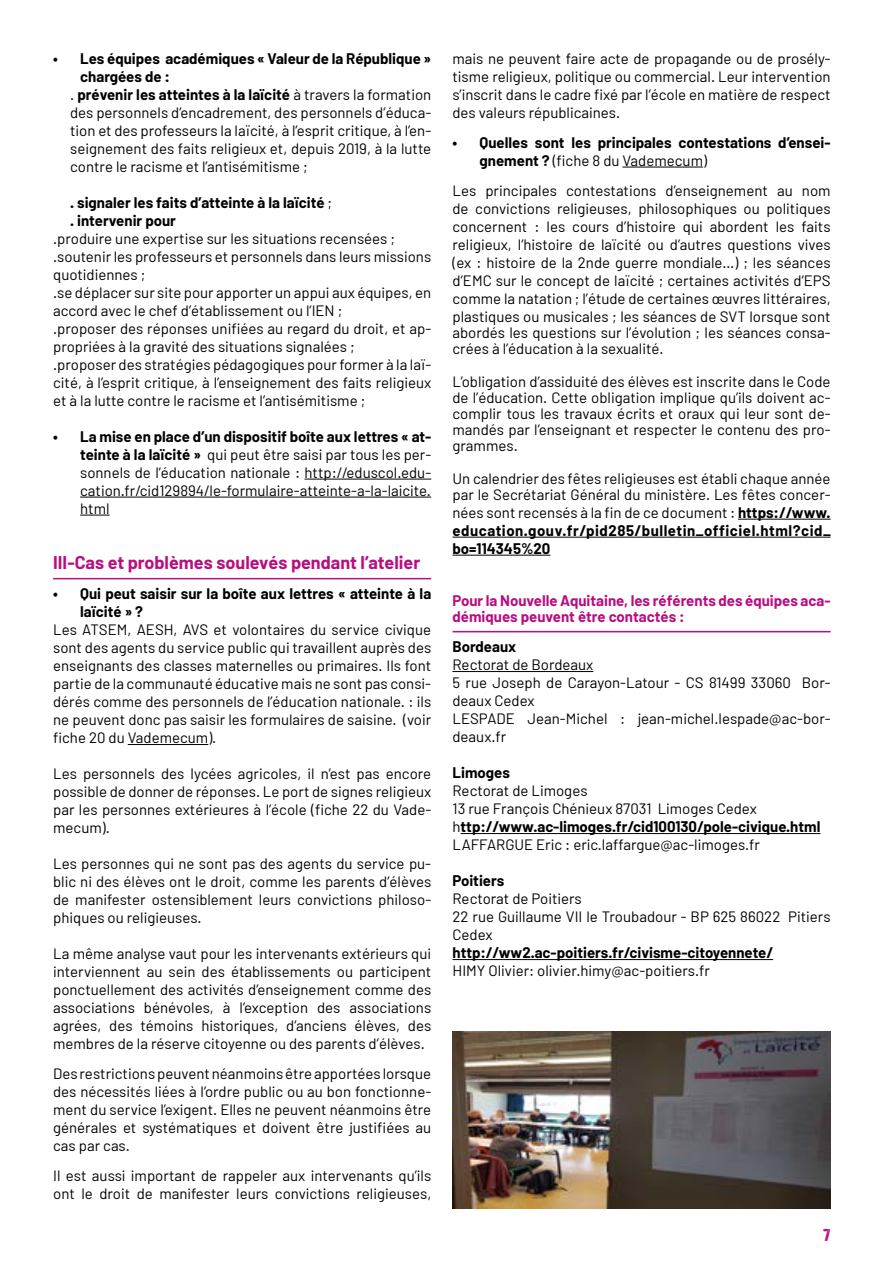
<style>
.page{position:relative;width:893px;height:1263px;background:#fff}
.page>*{position:absolute;margin:0;border:0;box-sizing:border-box;transform-origin:0 0}
.t1{font:700 18px "Barlow";color:#b80e80}
.t2{font:15px/18px "Barlow";color:#000;text-align:justify}
.t3{font:700 15px/18px "Barlow";color:#000}
.t4{font:700 15px/16.2px "Barlow";color:#b80e80}
.t5{font:15px "YWFT Ultramagnetic Rough Bold One";color:#b80e80}
.s1{font-weight:400}
.s2{font-weight:700}
</style>
<div class="page">
<hr style="left:304px;top:479px;width:127px;height:1px;background:#000">
<hr style="left:80px;top:497px;width:351px;height:1px;background:#000">
<hr style="left:80px;top:515px;width:30px;height:1px;background:#000">
<hr style="left:53px;top:578px;width:378px;height:1px;background:#b80e80">
<hr style="left:128px;top:744px;width:80px;height:1px;background:#000">
<hr style="left:622px;top:167px;width:81px;height:1px;background:#000">
<hr style="left:738px;top:519px;width:93px;height:1px;background:#000">
<hr style="left:452px;top:537px;width:379px;height:1px;background:#000">
<hr style="left:452px;top:555px;width:98px;height:1px;background:#000">
<hr style="left:452px;top:631px;width:379px;height:1px;background:#b80e80">
<hr style="left:452px;top:671px;width:141px;height:1px;background:#000">
<hr style="left:461px;top:833px;width:359px;height:1px;background:#000">
<hr style="left:452px;top:959px;width:321px;height:1px;background:#000">
<img style="left:453px;top:1031px;width:378px;height:178px">
<p class="t3" style="left:53px;top:49px;width:380px">• Les équipes académiques « Valeur de la République »</p>
<p class="t3" style="left:80px;top:67px;width:91px">chargées de :</p>
<p class="t3" style="left:70px;top:85px;width:363px"><span class="s1">.</span> prévenir les atteintes à la laïcité <span class="s1">à travers la formation</span></p>
<p class="t2" style="left:70px;top:103px;width:363px">des personnels d’encadrement, des personnels d’éduca-</p>
<p class="t2" style="left:70px;top:121px;width:363px">tion et des professeurs la laïcité, à l’esprit critique, à l’en-</p>
<p class="t2" style="left:70px;top:139px;width:363px">seignement des faits religieux et, depuis 2019, à la lutte</p>
<p class="t2" style="left:70px;top:157px;width:239px">contre le racisme et l’antisémitisme ;</p>
<p class="t3" style="left:70px;top:193px;width:264px">. signaler les faits d’atteinte à la laïcité <span class="s1">; </span>. intervenir pour</p>
<p class="t2" style="left:53px;top:229px;width:380px;text-align:left">.produire une expertise sur les situations recensées ; .soutenir les professeurs et personnels dans leurs missions quotidiennes ;<br>.se déplacer sur site pour apporter un appui aux équipes, en accord avec le chef d’établissement ou l’IEN ;<br>.proposer des réponses unifiées au regard du droit, et ap&shy;propriées à la gravité des situations signalées ;<br>.proposer des stratégies pédagogiques pour former à la laï&shy;cité, à l’esprit critique, à l’enseignement des faits religieux et à la lutte contre le racisme et l’antisémitisme ;</p>
<p class="t2" style="left:80px;top:427px;width:353px;text-indent:-27px"><span class="s2">• La mise en place d’un dispositif boîte aux lettres « at&shy;teinte à la laïcité »</span> qui peut être saisi par tous les per&shy;sonnels de l’éducation nationale : http://eduscol.edu&shy;cation.fr/cid129894/le-formulaire-atteinte-a-la-laicite. html</p>
<p class="t1" style="left:53px;top:552px;width:369px">III-Cas et problèmes soulevés pendant l’atelier</p>
<p class="t3" style="left:80px;top:585px;width:353px;text-indent:-27px">• Qui peut saisir sur la boîte aux lettres « atteinte à la laïcité » ?</p>
<p class="t2" style="left:53px;top:621px;width:380px">Les ATSEM, AESH, AVS et volontaires du service civique sont des agents du service public qui travaillent auprès des enseignants des classes maternelles ou primaires. Ils font partie de la communauté éducative mais ne sont pas consi&shy;dérés comme des personnels de l’éducation nationale. : ils ne peuvent donc pas saisir les formulaires de saisine. (voir fiche 20 du Vademecum).</p>
<p class="t2" style="left:53px;top:765px;width:380px">Les personnels des lycées agricoles, il n’est pas encore possible de donner de réponses. Le port de signes religieux par les personnes extérieures à l’école (fiche 22 du Vade&shy;mecum).</p>
<p class="t2" style="left:53px;top:855px;width:380px">Les personnes qui ne sont pas des agents du service pu&shy;blic ni des élèves ont le droit, comme les parents d’élèves de manifester ostensiblement leurs convictions philoso&shy;phiques ou religieuses.</p>
<p class="t2" style="left:53px;top:945px;width:380px">La même analyse vaut pour les intervenants extérieurs qui interviennent au sein des établissements ou participent ponctuellement des activités d’enseignement comme des associations bénévoles, à l’exception des associations agrées, des témoins historiques, d’anciens élèves, des membres de la réserve citoyenne ou des parents d’élèves.</p>
<p class="t2" style="left:53px;top:1065px;width:380px">Des restrictions peuvent néanmoins être apportées lorsque des nécessités liées à l’ordre public ou au bon fonctionne&shy;ment du service l’exigent. Elles ne peuvent néanmoins être générales et systématiques et doivent être justifiées au cas par cas.</p>
<p class="t2" style="left:53px;top:1167px;width:380px">Il est aussi important de rappeler aux intervenants qu’ils ont le droit de manifester leurs convictions religieuses,</p>
<p class="t2" style="left:452px;top:49px;width:380px">mais ne peuvent faire acte de propagande ou de prosély&shy;tisme religieux, politique ou commercial. Leur intervention s’inscrit dans le cadre fixé par l’école en matière de respect des valeurs républicaines.</p>
<p class="t3" style="left:479px;top:133px;width:353px;text-indent:-27px">• Quelles sont les principales contestations d’ensei&shy;gnement ? <span class="s1">(fiche 8 du Vademecum)</span></p>
<p class="t2" style="left:452px;top:181px;width:380px">Les principales contestations d’enseignement au nom de convictions religieuses, philosophiques ou politiques concernent : les cours d’histoire qui abordent les faits religieux, l’histoire de laïcité ou d’autres questions vives (ex : histoire de la 2nde guerre mondiale…) ; les séances d’EMC sur le concept de laïcité ; certaines activités d’EPS comme la natation ; l’étude de certaines œuvres littéraires, plastiques ou musicales ; les séances de SVT lorsque sont</p>
<p class="t2" style="left:452px;top:324px;width:380px;line-height:16.2px">abordés les questions sur l’évolution ; les séances consa&shy;crées à l’éducation à la sexualité.</p>
<p class="t2" style="left:452px;top:373px;width:380px;line-height:16.2px">L’obligation d’assiduité des élèves est inscrite dans le Code de l’éducation. Cette obligation implique qu’ils doivent ac&shy;complir tous les travaux écrits et oraux qui leur sont de&shy;mandés par l’enseignant et respecter le contenu des pro&shy;grammes.</p>
<p class="t2" style="left:452px;top:470px;width:380px;line-height:16.2px">Un calendrier des fêtes religieuses est établi chaque année par le Secrétariat Général du ministère. Les fêtes concer-</p>
<p class="t3" style="left:452px;top:503px;width:380px;text-align:justify"><span class="s1">nées sont recensés à la fin de ce document :</span> https://www. education.gouv.fr/pid285/bulletin_officiel.html?cid_ bo=114345%20</p>
<p class="t4" style="left:452px;top:592px;width:380px">Pour la Nouvelle Aquitaine, les référents des équipes aca&shy;démiques peuvent être contactés :</p>
<p class="t3" style="left:452px;top:638px;width:65px">Bordeaux</p>
<p class="t2" style="left:452px;top:656px;width:380px;text-align:left">Rectorat de Bordeaux<br>5 rue Joseph de Carayon-Latour - CS 81499 33060 Bor&shy;deaux Cedex<br>LESPADE Jean-Michel : jean-michel.lespade@ac-bor&shy;deaux.fr</p>
<p class="t3" style="left:452px;top:764px;width:59px">Limoges</p>
<p class="t2" style="left:452px;top:782px;width:369px;text-align:left">Rectorat de Limoges<br>13 rue François Chénieux 87031 Limoges Cedex h<span class="s2">ttp://www.ac-limoges.fr/cid100130/pole-civique.html </span>LAFFARGUE Eric : eric.laffargue@ac-limoges.fr</p>
<p class="t3" style="left:452px;top:872px;width:53px">Poitiers</p>
<p class="t2" style="left:452px;top:890px;width:380px;text-align:left">Rectorat de Poitiers<br>22 rue Guillaume VII le Troubadour - BP 625 86022 Pitiers<br>Cedex</p>
<p class="t3" style="left:452px;top:944px;width:322px">http://ww2.ac-poitiers.fr/civisme-citoyennete/</p>
<p class="t2" style="left:452px;top:962px;width:259px">HIMY Olivier: olivier.himy@ac-poitiers.fr</p>
<p class="t5" style="left:823px;top:1227px;width:9px">7</p>
</div>
